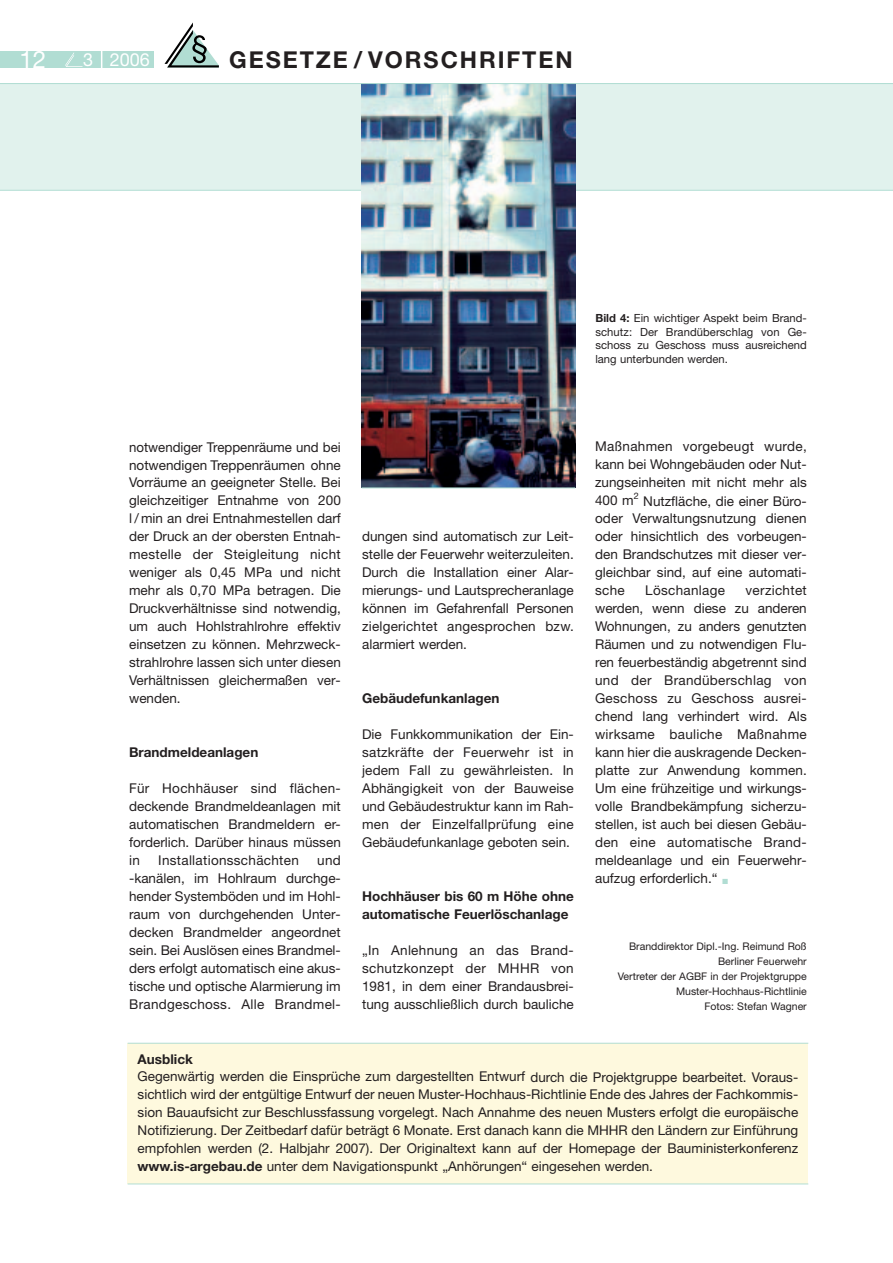
<style>
.page{position:relative;width:893px;height:1263px;background:#fff}
.page>*{position:absolute;margin:0;border:0;box-sizing:border-box;transform-origin:0 0}
.t1{font:24px "Helvetica Neue";color:#fff}
.t2{font:700 23.25px "Helvetica Neue";letter-spacing:.085em;color:#231f20}
.t3{font:18px "Helvetica Neue";color:#fff}
.t4{font:13.5px/18px "Helvetica Neue";color:#231f20;text-align:justify}
.t5{font:700 13.5px/18px "Helvetica Neue";color:#231f20}
.t6{font:13.5px "Helvetica Neue";letter-spacing:.02em;color:#231f20}
.t7{font:11.25px/13.5px "Helvetica Neue";color:#231f20;text-align:justify}
.t8{font:10.5px/15px "Helvetica Neue";color:#231f20;text-align:right}
.t9{font:9px "Helvetica Neue";color:#231f20}
.s1{font-weight:700}
</style>
<div class="page">
<div style="left:0;top:84px;width:892px;height:106px;background:#e1f2ed"></div>
<hr style="left:0;top:190px;width:892px;height:1px;background:#b1ddd3">
<div style="left:0;top:51px;width:153px;height:17px;background:#b1ddd3"></div>
<svg style="left:65px;top:52px;width:17px;height:15px"></svg>
<svg style="left:164px;top:22px;width:55px;height:45px"></svg>
<svg style="left:101px;top:51px;width:1px;height:17px"></svg>
<div style="left:128px;top:1043px;width:680px;height:141px;background:#fef9de"></div>
<img style="left:361px;top:84px;width:214px;height:403px">
<hr style="left:128px;top:1043px;width:680px;height:1px;background:#b1ddd3">
<hr style="left:128px;top:1184px;width:680px;height:1px;background:#b1ddd3">
<hr style="left:361px;top:487px;width:214px;height:1px;background:#b1ddd3">
<hr style="left:0;top:83px;width:892px;height:1px;background:#b1ddd3">
<h1 class="t1" style="left:20px;top:51px;width:28px">12</h1>
<h3 class="t3" style="left:83px;top:53px;width:68px">3 2006</h3>
<h2 class="t2" style="left:229px;top:51px;width:345px">GESETZE / VORSCHRIFTEN</h2>
<p class="t7" style="left:595px;top:312px;width:213px"><span class="s1">Bild 4:</span> Ein wichtiger Aspekt beim Brand&shy;schutz: Der Brandüberschlag von Ge&shy;schoss zu Geschoss muss ausreichend lang unterbunden werden.</p>
<p class="t4" style="left:129px;top:439px;width:213px">notwendiger Treppenräume und bei notwendigen Treppenräumen ohne Vorräume an geeigneter Stelle. Bei gleichzeitiger Entnahme von 200 l / min an drei Entnahmestellen darf der Druck an der obersten Entnah&shy;mestelle der Steigleitung nicht weniger als 0,45 MPa und nicht mehr als 0,70 MPa betragen. Die Druckverhältnisse sind notwendig, um auch Hohlstrahlrohre effektiv einsetzen zu können. Mehrzweck&shy;strahlrohre lassen sich unter diesen Verhältnissen gleichermaßen ver&shy;wenden.</p>
<p class="t5" style="left:129px;top:745px;width:131px">Brandmeldeanlagen</p>
<p class="t4" style="left:129px;top:781px;width:213px">Für Hochhäuser sind flächen&shy;deckende Brandmeldeanlagen mit automatischen Brandmeldern er&shy;forderlich. Darüber hinaus müssen in</p>
<p class="t4" style="left:129px;top:853px;width:213px;text-indent:188px">und -kanälen, im Hohlraum durchge&shy;hender Systemböden und im Hohl&shy;raum von durchgehenden Unter&shy;decken Brandmelder angeordnet sein. Bei Auslösen eines Brandmel&shy;ders erfolgt automatisch eine akus&shy;tische und optische Alarmierung im Brandgeschoss. Alle Brandmel-</p>
<p class="t6" style="left:158px;top:856px;width:142px">Installationsschächten</p>
<p class="t4" style="left:362px;top:529px;width:213px">dungen sind automatisch zur Leit&shy;stelle der Feuerwehr weiterzuleiten.<br>Durch die Installation einer Alar&shy;mierungs- und Lautsprecheranlage können im Gefahrenfall Personen zielgerichtet angesprochen bzw. alarmiert werden.</p>
<p class="t5" style="left:362px;top:691px;width:139px">Gebäudefunkanlagen</p>
<p class="t4" style="left:362px;top:727px;width:213px">Die Funkkommunikation der Ein&shy;satzkräfte der Feuerwehr ist in jedem Fall zu gewährleisten. In Abhängigkeit von der Bauweise und Gebäudestruktur kann im Rah&shy;men der Einzelfallprüfung eine Gebäudefunkanlage geboten sein.</p>
<p class="t5" style="left:362px;top:889px;width:213px">Hochhäuser bis 60 m Höhe ohne automatische Feuerlöschanlage</p>
<p class="t4" style="left:362px;top:943px;width:213px">„In Anlehnung an das Brand&shy;schutzkonzept der MHHR von 1981, in dem einer Brandausbrei&shy;tung ausschließlich durch bauliche</p>
<p class="t4" style="left:595px;top:439px;width:213px">Maßnahmen vorgebeugt wurde, kann bei Wohngebäuden oder Nut&shy;zungseinheiten mit nicht mehr als 400 m</p>
<p class="t9" style="left:633px;top:493px;width:7px">2</p>
<p class="t4" style="left:595px;top:493px;width:213px;text-indent:48px">Nutzfläche, die einer Büro&shy;oder Verwaltungsnutzung dienen oder hinsichtlich des vorbeugen&shy;den Brandschutzes mit dieser ver&shy;gleichbar sind, auf eine automati&shy;sche</p>
<p class="t4" style="left:595px;top:583px;width:213px;text-indent:150px">verzichtet werden, wenn diese zu anderen Wohnungen, zu anders genutzten Räumen und zu notwendigen Flu&shy;ren feuerbeständig abgetrennt sind und der Brandüberschlag von Geschoss zu Geschoss ausrei&shy;chend lang verhindert wird. Als wirksame bauliche Maßnahme kann hier die auskragende Decken&shy;platte zur Anwendung kommen.<br>Um eine frühzeitige und wirkungs&shy;volle Brandbekämpfung sicherzu&shy;stellen, ist auch bei diesen Gebäu&shy;den eine automatische Brand&shy;meldeanlage und ein Feuerwehr&shy;aufzug erforderlich.“</p>
<p class="t6" style="left:645px;top:586px;width:81px">Löschanlage</p>
<p class="t8" style="left:617px;top:940px;width:190px">Branddirektor Dipl.-Ing. Reimund Roß<br>Berliner Feuerwehr<br>Vertreter der AGBF in der Projektgruppe<br>Muster-Hochhaus-Richtlinie<br>Fotos: Stefan Wagner</p>
<p class="t5" style="left:138px;top:1051px;width:57px">Ausblick</p>
<p class="t4" style="left:138px;top:1069px;width:662px">Gegenwärtig werden die Einsprüche zum dargestellten Entwurf durch die Projektgruppe bearbeitet. Voraus&shy;sichtlich wird der entgültige Entwurf der neuen Muster-Hochhaus-Richtlinie Ende des Jahres der Fachkommis&shy;sion Bauaufsicht zur Beschlussfassung vorgelegt. Nach Annahme des neuen Musters erfolgt die europäische Notifizierung. Der Zeitbedarf dafür beträgt 6 Monate. Erst danach kann die MHHR den Ländern zur Einführung empfohlen werden (2. Halbjahr 2007). Der Originaltext kann auf der Homepage der Bauministerkonferenz <span class="s1">www.is-argebau.de</span> unter dem Navigationspunkt „Anhörungen“ eingesehen werden.</p>
</div>
